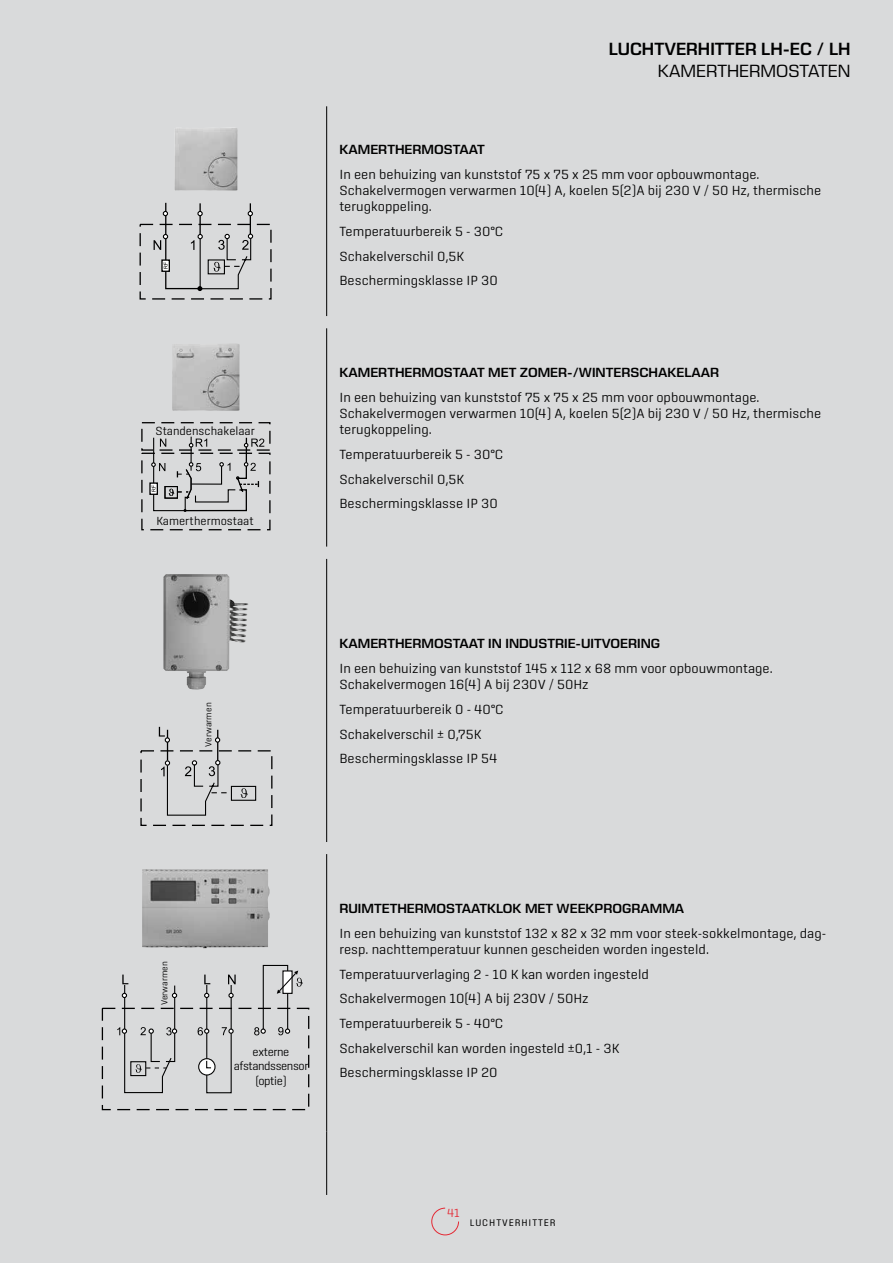
<style>
.page{position:relative;width:893px;height:1263px;background:#d9dadb}
.page>*{position:absolute;margin:0;border:0;box-sizing:border-box;transform-origin:0 0}
.t1{font:600 18px "Eurostile Next LT Pro";color:#000}
.t2{font:18px "Eurostile Next LT Pro";color:#000}
.t3{font:300 13.5px/24.8px "Center";color:#000}
.t4{font:600 13.5px "Eurostile Next LT Pro";color:#000}
.t5{font:300 12px "Center";color:#000}
.t6{font:300 12px/14.4px "Center";letter-spacing:-.035em;color:#000;text-align:center}
.t7{font:300 12px "Center";color:#e42934}
.t8{font:9.75px "Center";letter-spacing:.095em;color:#000}
.t9{font:300 9px "Center";color:#000}
</style>
<div class="page">
<svg style="left:431px;top:1207px;width:28px;height:29px"></svg>
<hr style="left:326px;top:106px;width:1px;height:210px;background:#000">
<hr style="left:326px;top:328px;width:1px;height:219px;background:#000">
<hr style="left:326px;top:559px;width:1px;height:283px;background:#000">
<hr style="left:326px;top:854px;width:1px;height:278px;background:#000">
<hr style="left:326px;top:1132px;width:1px;height:63px;background:#000">
<img style="left:174px;top:128px;width:64px;height:63px">
<svg style="left:154px;top:202px;width:99px;height:89px"></svg>
<img style="left:172px;top:344px;width:68px;height:67px">
<svg style="left:141px;top:422px;width:130px;height:109px"></svg>
<img style="left:163px;top:574px;width:85px;height:116px">
<div style="left:140px;top:750px;width:132px;height:76px;border:1px dashed #000"></div>
<svg style="left:240px;top:788px;width:8px;height:10px"></svg>
<div style="left:231px;top:786px;width:25px;height:15px;border:1px solid #000"></div>
<svg style="left:161px;top:760px;width:66px;height:56px"></svg>
<hr style="left:167px;top:730px;width:1px;height:30px;background:#000">
<hr style="left:217px;top:730px;width:1px;height:30px;background:#000">
<svg style="left:159px;top:727px;width:11px;height:16px"></svg>
<svg style="left:215px;top:737px;width:5px;height:6px"></svg>
<img style="left:142px;top:869px;width:128px;height:79px">
<svg style="left:204px;top:974px;width:6px;height:10px"></svg>
<svg style="left:228px;top:974px;width:8px;height:10px"></svg>
<div style="left:102px;top:1008px;width:207px;height:102px;border:1px dashed #000"></div>
<div style="left:206px;top:984px;width:26px;height:109px;border:1px solid #000"></div>
<svg style="left:199px;top:1059px;width:16px;height:16px"></svg>
<div style="left:198px;top:1058px;width:18px;height:17px;border:1px solid #000;border-radius:50%"></div>
<svg style="left:206px;top:1060px;width:6px;height:9px"></svg>
<svg style="left:198px;top:1027px;width:11px;height:8px"></svg>
<svg style="left:222px;top:1027px;width:12px;height:8px"></svg>
<svg style="left:204px;top:993px;width:5px;height:5px"></svg>
<svg style="left:228px;top:993px;width:6px;height:5px"></svg>
<div style="left:263px;top:965px;width:25px;height:65px;border:1px solid #000"></div>
<svg style="left:254px;top:1027px;width:12px;height:8px"></svg>
<svg style="left:278px;top:1027px;width:12px;height:8px"></svg>
<svg style="left:117px;top:974px;width:60px;height:120px"></svg>
<svg style="left:277px;top:970px;width:26px;height:24px"></svg>
<p class="t5" style="left:156px;top:424px;width:101px">Standenschakelaar</p>
<p class="t5" style="left:156px;top:514px;width:99px">Kamerthermostaat</p>
<p class="t9" style="left:203px;top:747px;width:46px;rotate:-90deg">Verwarmen</p>
<h1 class="t1" style="left:609px;top:39px;width:243px">LUCHTVERHITTER LH-EC / LH</h1>
<h1 class="t2" style="left:658px;top:61px;width:194px">KAMERTHERMOSTATEN</h1>
<p class="t4" style="left:339px;top:142px;width:147px">KAMERTHERMOSTAAT</p>
<p class="t3" style="left:339px;top:166px;width:483px;line-height:16.2px">In een behuizing van kunststof 75 x 75 x 25 mm voor opbouwmontage.<br>Schakelvermogen verwarmen 10(4) A, koelen 5(2)A bij 230 V / 50 Hz, thermische terugkoppeling.</p>
<p class="t3" style="left:339px;top:219px;width:165px">Temperatuurbereik 5 - 30°C<br>Schakelverschil 0,5K<br>Beschermingsklasse IP 30</p>
<p class="t4" style="left:339px;top:365px;width:381px">KAMERTHERMOSTAAT MET ZOMER-/WINTERSCHAKELAAR</p>
<p class="t3" style="left:339px;top:389px;width:483px;line-height:16.2px">In een behuizing van kunststof 75 x 75 x 25 mm voor opbouwmontage.<br>Schakelvermogen verwarmen 10(4) A, koelen 5(2)A bij 230 V / 50 Hz, thermische terugkoppeling.</p>
<p class="t3" style="left:339px;top:442px;width:165px">Temperatuurbereik 5 - 30°C<br>Schakelverschil 0,5K<br>Beschermingsklasse IP 30</p>
<p class="t4" style="left:339px;top:636px;width:322px">KAMERTHERMOSTAAT IN INDUSTRIE-UITVOERING</p>
<p class="t3" style="left:339px;top:660px;width:435px;line-height:16.2px">In een behuizing van kunststof 145 x 112 x 68 mm voor opbouwmontage.<br>Schakelvermogen 16(4) A bij 230V / 50Hz</p>
<p class="t3" style="left:339px;top:697px;width:166px">Temperatuurbereik 0 - 40°C<br>Schakelverschil ± 0,75K<br>Beschermingsklasse IP 54</p>
<p class="t9" style="left:159px;top:1005px;width:46px;rotate:-90deg">Verwarmen</p>
<p class="t6" style="left:234px;top:1044px;width:76px">externe afstandssensor (optie)</p>
<p class="t4" style="left:339px;top:901px;width:346px">RUIMTETHERMOSTAATKLOK MET WEEKPROGRAMMA</p>
<p class="t3" style="left:339px;top:925px;width:488px;line-height:16.2px">In een behuizing van kunststof 132 x 82 x 32 mm voor steek-sokkelmontage, dag&shy;resp. nachttemperatuur kunnen gescheiden worden ingesteld.</p>
<p class="t3" style="left:339px;top:961px;width:311px">Temperatuurverlaging 2 - 10 K kan worden ingesteld Schakelvermogen 10(4) A bij 230V / 50Hz Temperatuurbereik 5 - 40°C<br>Schakelverschil kan worden ingesteld ±0,1 - 3K Beschermingsklasse IP 20</p>
<p class="t7" style="left:447px;top:1206px;width:14px">41</p>
<p class="t8" style="left:470px;top:1217px;width:87px">LUCHTVERHITTER</p>
</div>
